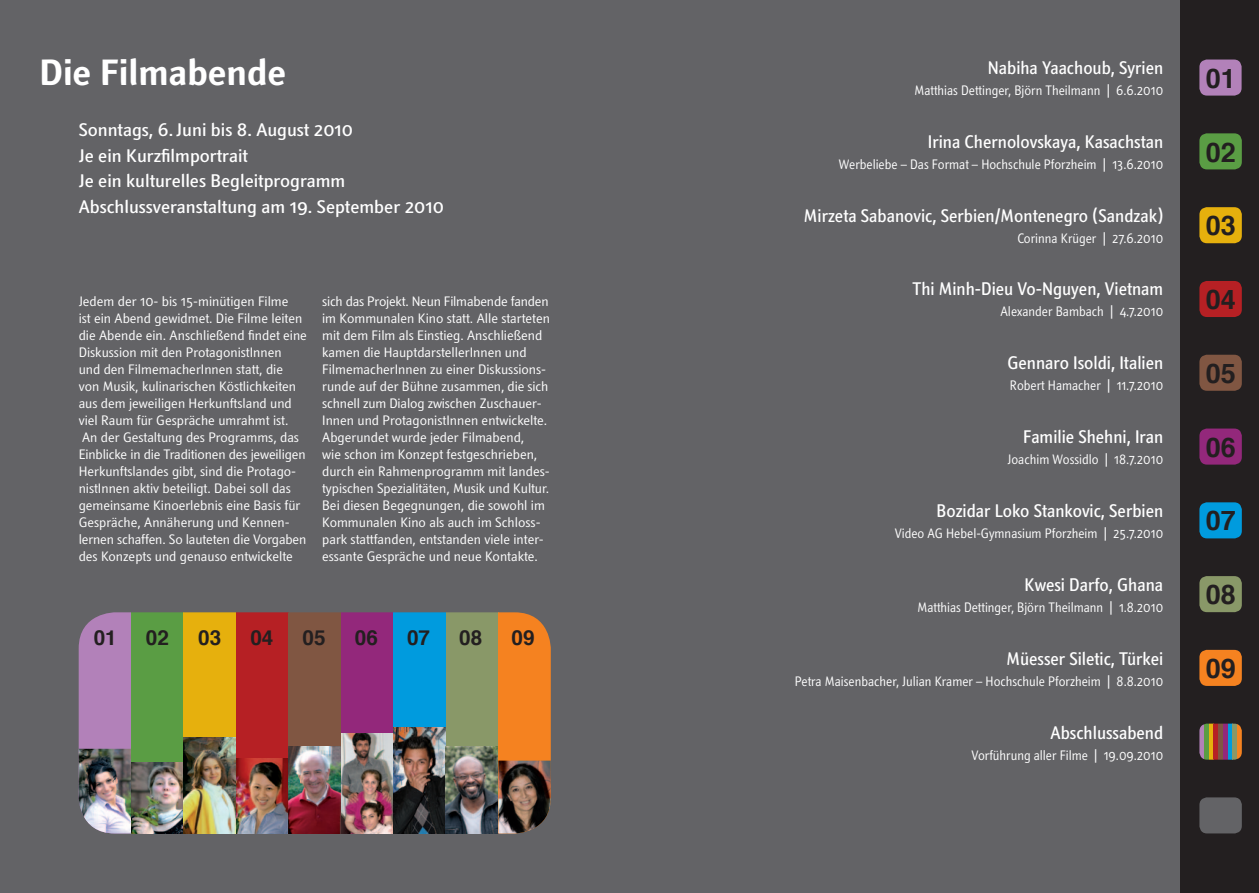
<style>
.page{position:relative;width:1259px;height:893px;background:#fff}
.page>*{position:absolute;margin:0;border:0;box-sizing:border-box;transform-origin:0 0}
.t1{font:700 36px "Textra LT";color:#fff}
.t2{font:700 27px "Helvetica";color:#231f20}
.t3{font:700 20.7px "Helvetica";color:#231f20}
.t4{font:500 18px "Textra LT";color:#fff;scale:.92 1}
.t5{font:500 18px/25.5px "Textra LT";color:#fff}
.t6{font:13.5px/17px "Textra LT";color:#fff}
.t7{font:13.5px "Textra LT";color:#fff;scale:.92 1}
</style>
<div class="page">
<div style="left:0;top:0;width:629px;height:893px;background:#636366"></div>
<div style="left:629px;top:0;width:630px;height:893px;background:#636366"></div>
<div style="left:1180px;top:0;width:79px;height:893px;background:#231f20"></div>
<div style="left:1199px;top:797px;width:42px;height:36px;background:#636366;border-radius:8px"></div>
<div style="left:1199px;top:355px;width:42px;height:36px;background:#805642;border-radius:8px"></div>
<div style="left:1199px;top:281px;width:42px;height:36px;background:#b62024;border-radius:8px"></div>
<div style="left:1199px;top:207px;width:42px;height:36px;background:#e6b00d;border-radius:8px"></div>
<div style="left:1199px;top:133px;width:42px;height:36px;background:#5a9d44;border-radius:8px"></div>
<div style="left:1199px;top:60px;width:42px;height:36px;background:#b281b9;border-radius:8px"></div>
<div style="left:1199px;top:429px;width:42px;height:36px;background:#93287b;border-radius:8px"></div>
<div style="left:1199px;top:502px;width:42px;height:36px;background:#009bde;border-radius:8px"></div>
<div style="left:1199px;top:576px;width:42px;height:36px;background:#899868;border-radius:8px"></div>
<div style="left:1199px;top:650px;width:42px;height:36px;background:#f58220;border-radius:8px"></div>
<div style="left:1199px;top:724px;width:5px;height:36px;background:#b281b9"></div>
<hr style="left:1204px;top:724px;width:4px;height:36px;background:#5a9d44">
<div style="left:1208px;top:724px;width:5px;height:36px;background:#e6b00d"></div>
<div style="left:1213px;top:724px;width:5px;height:36px;background:#b62024"></div>
<div style="left:1218px;top:724px;width:5px;height:36px;background:#805642"></div>
<hr style="left:1223px;top:724px;width:4px;height:36px;background:#93287b">
<div style="left:1227px;top:724px;width:5px;height:36px;background:#009bde"></div>
<div style="left:1232px;top:724px;width:5px;height:36px;background:#899868"></div>
<hr style="left:1237px;top:724px;width:4px;height:36px;background:#f58220">
<div style="left:79px;top:612px;width:52px;height:221px;background:#b281b9"></div>
<img style="left:79px;top:749px;width:52px;height:84px">
<div style="left:131px;top:612px;width:53px;height:221px;background:#5a9d44"></div>
<img style="left:131px;top:762px;width:53px;height:71px">
<div style="left:184px;top:612px;width:52px;height:221px;background:#e6b00d"></div>
<img style="left:184px;top:737px;width:52px;height:96px">
<div style="left:236px;top:612px;width:52px;height:221px;background:#b62024"></div>
<img style="left:236px;top:759px;width:52px;height:74px">
<div style="left:288px;top:612px;width:53px;height:221px;background:#805642"></div>
<img style="left:288px;top:747px;width:53px;height:86px">
<div style="left:341px;top:612px;width:52px;height:221px;background:#93287b"></div>
<img style="left:341px;top:734px;width:52px;height:99px">
<div style="left:393px;top:612px;width:53px;height:221px;background:#009bde"></div>
<img style="left:393px;top:727px;width:53px;height:106px">
<div style="left:446px;top:612px;width:52px;height:221px;background:#899868"></div>
<img style="left:446px;top:746px;width:52px;height:87px">
<div style="left:498px;top:612px;width:53px;height:221px;background:#f58220"></div>
<img style="left:498px;top:761px;width:53px;height:72px">
<h1 class="t1" style="left:39px;top:49px;width:248px">Die Filmabende</h1>
<h3 class="t5" style="left:79px;top:117px;width:367px">Sonntags, 6. Juni bis 8. August 2010<br>Je ein Kurzfilmportrait<br>Je ein kulturelles Begleitprogramm Abschlussveranstaltung am 19. September 2010</h3>
<p class="t6" style="left:79px;top:293px;width:230px">Jedem der 10- bis 15-minütigen Filme<br>ist ein Abend gewidmet. Die Filme leiten die Abende ein. Anschließend findet eine Diskussion mit den ProtagonistInnen<br>und den FilmemacherInnen statt, die von Musik, kulinarischen Köstlichkeiten aus dem jeweiligen Herkunftsland und viel Raum für Gespräche umrahmt ist.<br>An der Gestaltung des Programms, das Einblicke in die Traditionen des jeweiligen Herkunftslandes gibt, sind die Protago&shy;nistInnen aktiv beteiligt. Dabei soll das gemeinsame Kinoerlebnis eine Basis für Gespräche, Annäherung und Kennen&shy;lernen schaffen. So lauteten die Vorgaben des Konzepts und genauso entwickelte</p>
<p class="t6" style="left:322px;top:293px;width:229px">sich das Projekt. Neun Filmabende fanden im Kommunalen Kino statt. Alle starteten mit dem Film als Einstieg. Anschließend kamen die HauptdarstellerInnen und FilmemacherInnen zu einer Diskussions&shy;runde auf der Bühne zusammen, die sich schnell zum Dialog zwischen Zuschauer-Innen und ProtagonistInnen entwickelte.<br>Abgerundet wurde jeder Filmabend,<br>wie schon im Konzept festgeschrieben, durch ein Rahmenprogramm mit landes&shy;typischen Spezialitäten, Musik und Kultur.<br>Bei diesen Begegnungen, die sowohl im Kommunalen Kino als auch im Schloss&shy;park stattfanden, entstanden viele inter&shy;essante Gespräche und neue Kontakte.</p>
<h3 class="t3" style="left:94px;top:621px;width:25px">01</h3>
<h3 class="t3" style="left:146px;top:621px;width:25px">02</h3>
<h3 class="t3" style="left:198px;top:621px;width:25px">03</h3>
<h3 class="t3" style="left:250px;top:621px;width:25px">04</h3>
<h3 class="t3" style="left:303px;top:621px;width:25px">05</h3>
<h3 class="t3" style="left:355px;top:621px;width:25px">06</h3>
<h3 class="t3" style="left:407px;top:621px;width:25px">07</h3>
<h3 class="t3" style="left:459px;top:621px;width:25px">08</h3>
<h3 class="t3" style="left:511px;top:621px;width:25px">09</h3>
<h3 class="t4" style="left:987px;top:56px;width:192px">Nabiha Yaachoub, Syrien</h3>
<p class="t7" style="left:914px;top:82px;width:272px">Matthias Dettinger, Björn Theilmann | 6.6.2010</p>
<h3 class="t4" style="left:928px;top:130px;width:257px">Irina Chernolovskaya, Kasachstan</h3>
<p class="t7" style="left:839px;top:156px;width:354px">Werbeliebe – Das Format – Hochschule Pforzheim | 13.6.2010</p>
<h3 class="t4" style="left:804px;top:204px;width:392px">Mirzeta Sabanovic, Serbien/Montenegro (Sandzak)</h3>
<p class="t7" style="left:1017px;top:229px;width:160px">Corinna Krüger | 27.6.2010</p>
<h3 class="t4" style="left:912px;top:278px;width:274px">Thi Minh-Dieu Vo-Nguyen, Vietnam</h3>
<p class="t7" style="left:1000px;top:303px;width:178px">Alexander Bambach | 4.7.2010</p>
<h3 class="t4" style="left:1007px;top:352px;width:171px">Gennaro Isoldi, Italien</h3>
<p class="t7" style="left:1010px;top:377px;width:168px">Robert Hamacher | 11.7.2010</p>
<h3 class="t4" style="left:1023px;top:425px;width:154px">Familie Shehni, Iran</h3>
<p class="t7" style="left:1007px;top:451px;width:171px">Joachim Wossidlo | 18.7.2010</p>
<h3 class="t4" style="left:936px;top:499px;width:248px">Bozidar Loko Stankovic, Serbien</h3>
<p class="t7" style="left:894px;top:525px;width:293px">Video AG Hebel-Gymnasium Pforzheim | 25.7.2010</p>
<h3 class="t4" style="left:1024px;top:573px;width:152px">Kwesi Darfo, Ghana</h3>
<p class="t7" style="left:917px;top:599px;width:269px">Matthias Dettinger, Björn Theilmann | 1.8.2010</p>
<h3 class="t4" style="left:1006px;top:647px;width:172px">Müesser Siletic, Türkei</h3>
<p class="t7" style="left:795px;top:672px;width:402px">Petra Maisenbacher, Julian Kramer – Hochschule Pforzheim | 8.8.2010</p>
<h3 class="t4" style="left:1050px;top:721px;width:124px">Abschlussabend</h3>
<p class="t7" style="left:971px;top:746px;width:210px">Vorführung aller Filme | 19.09.2010</p>
<h2 class="t2" style="left:1205px;top:57px;width:32px">01</h2>
<h2 class="t2" style="left:1205px;top:130px;width:32px">02</h2>
<h2 class="t2" style="left:1205px;top:204px;width:32px">03</h2>
<h2 class="t2" style="left:1205px;top:278px;width:32px">04</h2>
<h2 class="t2" style="left:1205px;top:352px;width:32px">05</h2>
<h2 class="t2" style="left:1205px;top:425px;width:32px">06</h2>
<h2 class="t2" style="left:1205px;top:499px;width:32px">07</h2>
<h2 class="t2" style="left:1205px;top:573px;width:32px">08</h2>
<h2 class="t2" style="left:1205px;top:647px;width:32px">09</h2>
</div>
